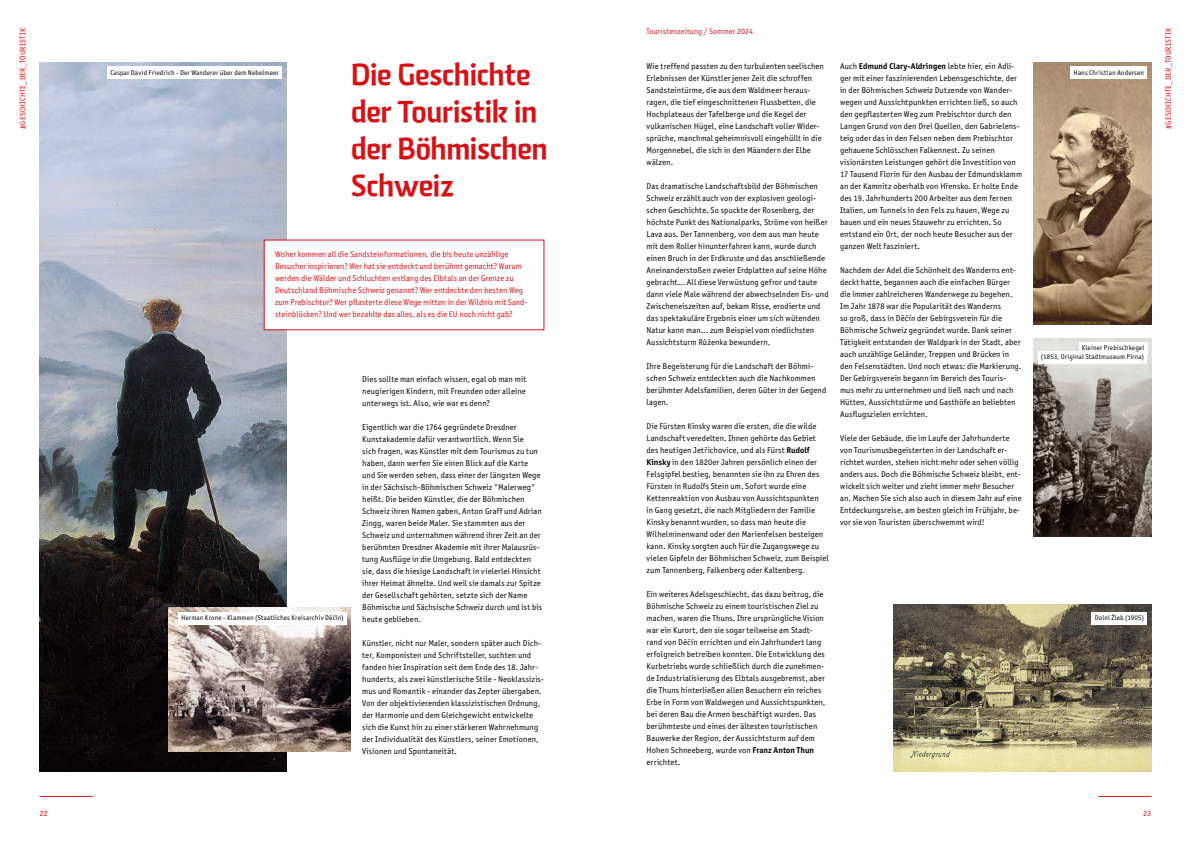
<style>
.page{position:relative;width:1191px;height:842px;background:#fff}
.page>*{position:absolute;margin:0;border:0;box-sizing:border-box;transform-origin:0 0}
.t1{font:500 30px/36.9px "Skog Sans";letter-spacing:-.03em;color:#d61217}
.t2{font:8.5px/12px "Officina Sans Itc TOT";letter-spacing:.015em;color:#000}
.t3{font:8.5px/12px "Officina Sans Itc TOT";letter-spacing:.005em;color:#d61217}
.t4{font:8px "Officina Sans Itc TOT";letter-spacing:.01em;color:#d61217}
.t5{font:7px/8.4px "Officina Sans Itc TOT";letter-spacing:.02em;color:#000;text-align:right}
.s1{font-weight:700}
</style>
<div class="page">
<hr style="left:40px;top:796px;width:53px;height:1px;background:#d61217">
<hr style="left:1098px;top:796px;width:53px;height:1px;background:#d61217">
<img style="left:39px;top:62px;width:247px;height:709px">
<div style="left:264px;top:240px;width:280px;height:90px;background:#fff"></div>
<img style="left:169px;top:608px;width:182px;height:143px">
<img style="left:1033px;top:62px;width:118px;height:262px">
<img style="left:1033px;top:338px;width:118px;height:198px">
<img style="left:893px;top:604px;width:258px;height:167px">
<div style="left:108px;top:67px;width:174px;height:12px;background:#fff"></div>
<div style="left:178px;top:612px;width:169px;height:12px;background:#fff"></div>
<div style="left:1091px;top:612px;width:56px;height:12px;background:#fff"></div>
<div style="left:1079px;top:343px;width:68px;height:12px;background:#fff"></div>
<div style="left:1038px;top:351px;width:109px;height:12px;background:#fff"></div>
<div style="left:1070px;top:67px;width:77px;height:12px;background:#fff"></div>
<p class="t4" style="left:646px;top:27px;width:108px">Touristenzeitung / Sommer 2024</p>
<p class="t4" style="left:18px;top:129px;width:102px;rotate:-90deg">#GESCHICHTE_DER_TOURISTIK</p>
<p class="t4" style="left:1164px;top:129px;width:102px;rotate:-90deg">#GESCHICHTE_DER_TOURISTIK</p>
<h1 class="t1" style="left:351px;top:56px;width:198px">Die Geschichte der Touristik in der Böhmischen<br>Schweiz</h1>
<p class="t2" style="left:840px;top:60px;width:184px">Auch <span class="s1">Edmund Clary-Aldringen</span> lebte hier, ein Adli&shy;ger mit einer faszinierenden Lebensgeschichte, der in der Böhmischen Schweiz Dutzende von Wander&shy;wegen und Aussichtpunkten errichten ließ, so auch den gepflasterten Weg zum Prebischtor durch den Langen Grund von den Drei Quellen, den Gabrielens&shy;teig oder das in den Felsen neben dem Prebischtor gehauene Schlösschen Falkennest. Zu seinen visionärsten Leistungen gehört die Investition von 17 Tausend Florin für den Ausbau der Edmundsklamm an der Kamnitz oberhalb von Hřensko. Er holte Ende des 19. Jahrhunderts 200 Arbeiter aus dem fernen Italien, um Tunnels in den Fels zu hauen, Wege zu bauen und ein neues Stauwehr zu errichten. So entstand ein Ort, der noch heute Besucher aus der ganzen Welt fasziniert.</p>
<p class="t2" style="left:840px;top:264px;width:183px">Nachdem der Adel die Schönheit des Wanderns ent&shy;deckt hatte, begannen auch die einfachen Bürger die immer zahlreicheren Wanderwege zu begehen.<br>Im Jahr 1878 war die Popularität des Wanderns<br>so groß, dass in Děčín der Gebirgsverein für die Böhmische Schweiz gegründet wurde. Dank seiner Tätigkeit entstanden der Waldpark in der Stadt, aber auch unzählige Geländer, Treppen und Brücken in den Felsenstädten. Und noch etwas: die Markierung.<br>Der Gebirgsverein begann im Bereich des Touris&shy;mus mehr zu unternehmen und ließ nach und nach Hütten, Aussichtstürme und Gasthöfe an beliebten Ausflugszielen errichten.</p>
<p class="t2" style="left:840px;top:432px;width:183px">Viele der Gebäude, die im Laufe der Jahrhunderte von Tourismusbegeisterten in der Landschaft er&shy;richtet wurden, stehen nicht mehr oder sehen völlig anders aus. Doch die Böhmische Schweiz bleibt, ent&shy;wickelt sich weiter und zieht immer mehr Besucher an. Machen Sie sich also auch in diesem Jahr auf eine Entdeckungsreise, am besten gleich im Frühjahr, be&shy;vor sie von Touristen überschwemmt wird!</p>
<p class="t2" style="left:646px;top:60px;width:179px">Wie treffend passten zu den turbulenten seelischen Erlebnissen der Künstler jener Zeit die schroffen Sandsteintürme, die aus dem Waldmeer heraus&shy;ragen, die tief eingeschnittenen Flussbetten, die Hochplateaus der Tafelberge und die Kegel der vulkanischen Hügel, eine Landschaft voller Wider&shy;sprüche, manchmal geheimnisvoll eingehüllt in die Morgennebel, die sich in den Mäandern der Elbe wälzen.</p>
<p class="t2" style="left:646px;top:180px;width:184px">Das dramatische Landschaftsbild der Böhmischen Schweiz erzählt auch von der explosiven geologi&shy;schen Geschichte. So spuckte der Rosenberg, der höchste Punkt des Nationalparks, Ströme von heißer Lava aus. Der Tannenberg, von dem aus man heute mit dem Roller hinunterfahren kann, wurde durch einen Bruch in der Erdkruste und das anschließende Aneinanderstoßen zweier Erdplatten auf seine Höhe gebracht... All diese Verwüstung gefror und taute dann viele Male während der abwechselnden Eis- und Zwischeneiszeiten auf, bekam Risse, erodierte und das spektakuläre Ergebnis einer um sich wütenden Natur kann man... zum Beispiel vom niedlichsten Aussichtsturm Růženka bewundern.</p>
<p class="t2" style="left:646px;top:360px;width:181px">Ihre Begeisterung für die Landschaft der Böhmi&shy;schen Schweiz entdeckten auch die Nachkommen berühmter Adelsfamilien, deren Güter in der Gegend lagen.</p>
<p class="t2" style="left:646px;top:420px;width:184px">Die Fürsten Kinsky waren die ersten, die die wilde Landschaft veredelten. Ihnen gehörte das Gebiet des heutigen Jetřichovice, und als Fürst <span class="s1">Rudolf Kinsky</span> in den 1820er Jahren persönlich einen der Felsgipfel bestieg, benannten sie ihn zu Ehren des Fürsten in Rudolfs Stein um. Sofort wurde eine Kettenreaktion von Ausbau von Aussichtspunkten<br>in Gang gesetzt, die nach Mitgliedern der Familie Kinsky benannt wurden, so dass man heute die Wilhelminenwand oder den Marienfelsen besteigen kann. Kinsky sorgten auch für die Zugangswege zu vielen Gipfeln der Böhmischen Schweiz, zum Beispiel zum Tannenberg, Falkenberg oder Kaltenberg.</p>
<p class="t2" style="left:646px;top:588px;width:180px">Ein weiteres Adelsgeschlecht, das dazu beitrug, die Böhmische Schweiz zu einem touristischen Ziel zu machen, waren die Thuns. Ihre ursprüngliche Vision war ein Kurort, den sie sogar teilweise am Stadt&shy;rand von Děčín errichten und ein Jahrhundert lang erfolgreich betreiben konnten. Die Entwicklung des Kurbetriebs wurde schließlich durch die zunehmen&shy;de Industrialisierung des Elbtals ausgebremst, aber die Thuns hinterließen allen Besuchern ein reiches Erbe in Form von Waldwegen und Aussichtspunkten, bei deren Bau die Armen beschäftigt wurden. Das berühmteste und eines der ältesten touristischen Bauwerke der Region, der Aussichtsturm auf dem Hohen Schneeberg, wurde von <span class="s1">Franz Anton Thun </span>errichtet.</p>
<p class="t5" style="left:110px;top:68px;width:170px">Caspar David Friedrich - Der Wanderer über dem Nebelmeer</p>
<p class="t5" style="left:1073px;top:68px;width:72px">Hans Christian Andersen</p>
<p class="t3" style="left:275px;top:248px;width:254px">Woher kommen all die Sandsteinformationen, die bis heute unzählige Besucher inspirieren? Wer hat sie entdeckt und berühmt gemacht? Warum werden die Wälder und Schluchten entlang des Elbtals an der Grenze zu Deutschland Böhmische Schweiz genannt? Wer entdeckte den besten Weg zum Prebischtor? Wer pflasterte diese Wege mitten in der Wildnis mit Sand&shy;steinblöcken? Und wer bezahlte das alles, als es die EU noch nicht gab?</p>
<p class="t5" style="left:1041px;top:344px;width:105px">Kleiner Prebischkegel<br>(1853, Original Stadtmuseum Pirna)</p>
<p class="t2" style="left:362px;top:373px;width:165px;text-align:justify">Dies sollte man einfach wissen, egal ob man mit neugierigen Kindern, mit Freunden oder alleine unterwegs ist. Also, wie war es denn?</p>
<p class="t2" style="left:362px;top:421px;width:181px">Eigentlich war die 1764 gegründete Dresdner Kunstakademie dafür verantwortlich. Wenn Sie<br>sich fragen, was Künstler mit dem Tourismus zu tun haben, dann werfen Sie einen Blick auf die Karte und Sie werden sehen, dass einer der längsten Wege in der Sächsisch-Böhmischen Schweiz "Malerweg" heißt. Die beiden Künstler, die der Böhmischen Schweiz ihren Namen gaben, Anton Graff und Adrian Zingg, waren beide Maler. Sie stammten aus der Schweiz und unternahmen während ihrer Zeit an der berühmten Dresdner Akademie mit ihrer Malausrüs&shy;tung Ausflüge in die Umgebung. Bald entdeckten sie, dass die hiesige Landschaft in vielerlei Hinsicht ihrer Heimat ähnelte. Und weil sie damals zur Spitze der Gesellschaft gehörten, setzte sich der Name Böhmische und Sächsische Schweiz durch und ist bis heute geblieben.</p>
<p class="t2" style="left:362px;top:637px;width:183px">Künstler, nicht nur Maler, sondern später auch Dich&shy;ter, Komponisten und Schriftsteller, suchten und fanden hier Inspiration seit dem Ende des 18. Jahr&shy;hunderts, als zwei künstlerische Stile - Neoklassizis&shy;mus und Romantik - einander das Zepter übergaben.<br>Von der objektivierenden klassizistischen Ordnung, der Harmonie und dem Gleichgewicht entwickelte sich die Kunst hin zu einer stärkeren Wahrnehmung der Individualität des Künstlers, seiner Emotionen, Visionen und Spontaneität.</p>
<p class="t5" style="left:181px;top:613px;width:164px">Herman Krone - Klammen (Staatliches Kreisarchiv Děčín)</p>
<p class="t5" style="left:1094px;top:613px;width:51px">Dolní Žleb (1905)</p>
<p class="t4" style="left:40px;top:808px;width:10px">22</p>
<p class="t4" style="left:1143px;top:808px;width:10px">23</p>
</div>
